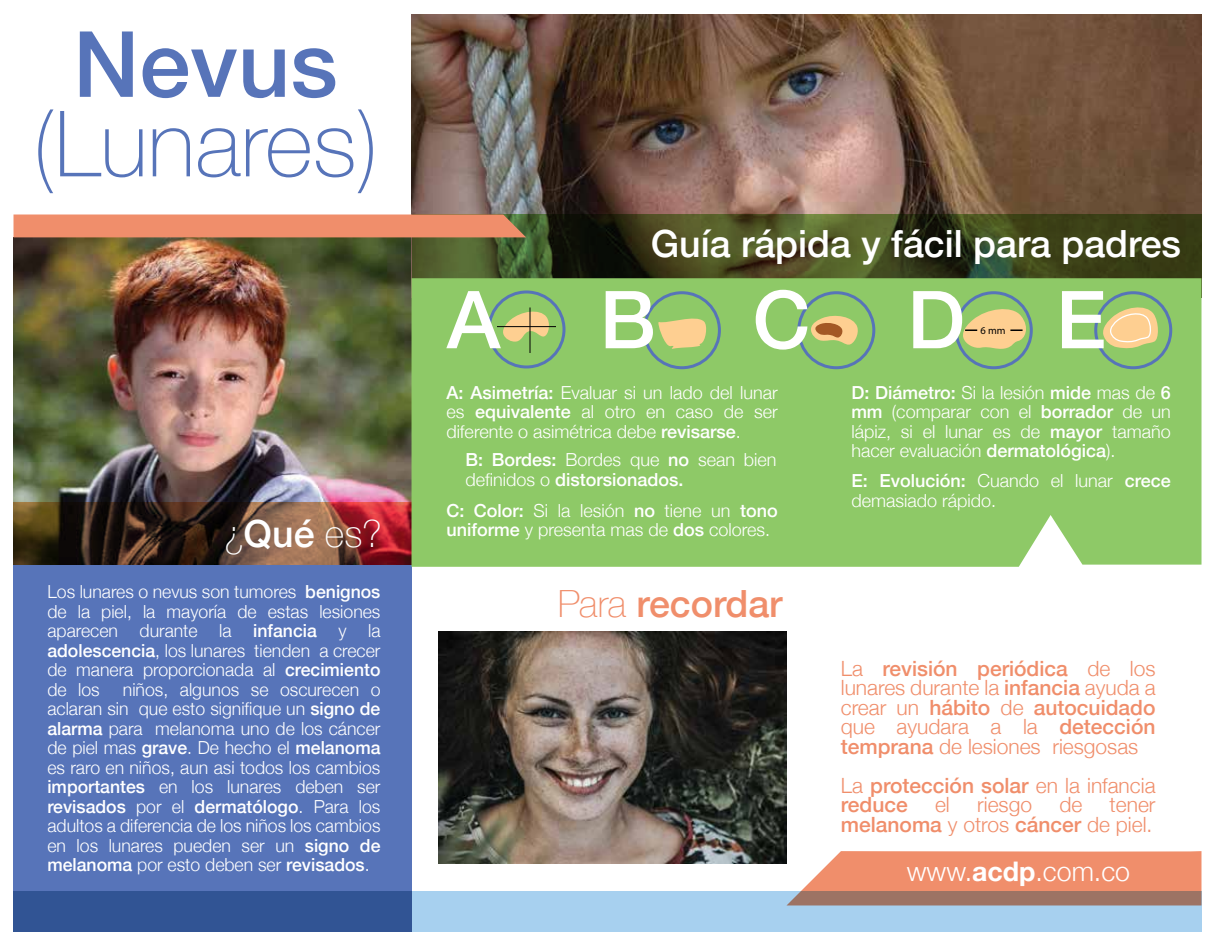
<style>
.page{position:relative;width:1215px;height:945px;background:#fff}
.page>*{position:absolute;margin:0;border:0;box-sizing:border-box;transform-origin:0 0}
.t1{font:100 91.5px "Helvetica Neue";color:#5774b9}
.t2{font:500 91.5px "Helvetica Neue";color:#5774b9}
.t3{font:500 37.5px "Helvetica Neue";color:#fff}
.t4{font:500 37.5px "Helvetica Neue";color:#f08e6b}
.t5{font:100 37.5px "Helvetica Neue";color:#fff}
.t6{font:300 27px "Helvetica Neue";color:#fff}
.t7{font:300 21px/19.5px "Helvetica Neue";color:#f08e6b;text-align:justify}
.t8{font:500 21px/19.5px "Helvetica Neue";color:#f08e6b}
.t9{font:300 18px/19.5px "Helvetica Neue";color:#fff;text-align:justify}
.t10{font:10.5px "Myriad Pro";color:#010101}
.s1{font-weight:500}
.s2{font-weight:100}
.s3{font-weight:300}
.s4{font-weight:700}
</style>
<div class="page">
<img style="left:14px;top:237px;width:398px;height:265px">
<img style="left:412px;top:14px;width:790px;height:201px">
<div style="left:412px;top:891px;width:790px;height:41px;background:#a7d0ef"></div>
<svg style="left:787px;top:851px;width:415px;height:54px;background:#db8f74"></svg>
<svg style="left:14px;top:502px;width:398px;height:63px;background:#5d3428"></svg>
<svg style="left:412px;top:215px;width:790px;height:63px;background:#3d441e"></svg>
<div style="left:14px;top:565px;width:398px;height:328px;background:#5774b9"></div>
<div style="left:14px;top:215px;width:512px;height:22px;background:#f08e6b"></div>
<div style="left:14px;top:891px;width:398px;height:41px;background:#315494"></div>
<div style="left:412px;top:278px;width:790px;height:289px;background:#8ec967"></div>
<img style="left:438px;top:632px;width:348px;height:232px">
<div style="left:488px;top:290px;width:78px;height:78px;border:3px solid #5774b8;border-radius:50%"></div>
<hr style="left:530px;top:307px;width:1px;height:46px;background:#010101">
<hr style="left:497px;top:326px;width:59px;height:1px;background:#010101">
<svg style="left:446px;top:291px;width:105px;height:57px"></svg>
<div style="left:643px;top:291px;width:78px;height:78px;border:3px solid #5774b8;border-radius:50%"></div>
<svg style="left:606px;top:291px;width:102px;height:59px"></svg>
<div style="left:797px;top:291px;width:78px;height:78px;border:3px solid #5774b8;border-radius:50%"></div>
<svg style="left:756px;top:290px;width:104px;height:60px"></svg>
<div style="left:955px;top:291px;width:78px;height:78px;border:3px solid #5774b8;border-radius:50%"></div>
<svg style="left:913px;top:291px;width:117px;height:59px"></svg>
<div style="left:1094px;top:291px;width:78px;height:78px;border:3px solid #5774b8;border-radius:50%"></div>
<svg style="left:1062px;top:291px;width:97px;height:58px"></svg>
<h1 class="t2" style="left:73px;top:-9px;width:266px">Nevus</h1>
<h1 class="t1" style="left:32px;top:74px;width:348px">(Lunares)</h1>
<h2 class="t5" style="left:224px;top:505px;width:159px">¿<span class="s1">Qué</span> es?</h2>
<p class="t9" style="left:47px;top:581px;width:335px">Los lunares o nevus son tumores <span class="s1">benignos </span>de la piel, la mayoría de estas lesiones aparecen durante la <span class="s1">infancia</span> y la <span class="s1">adolescencia</span>, los lunares tienden a crecer de manera proporcionada al <span class="s1">crecimiento </span>de los</p>
<p class="t9" style="left:47px;top:678px;width:335px;text-indent:75px">niños, algunos se oscurecen o aclaran sin que esto signifique un <span class="s1">signo de alarma</span> para melanoma uno de los cáncer de piel mas <span class="s1">grave</span>. De hecho el <span class="s1">melanoma </span>es raro en niños, aun asi todos los cambios <span class="s1">importantes</span> en los lunares deben ser <span class="s1">revisados</span> por el <span class="s1">dermatólogo</span>. Para los adultos a diferencia de los niños los cambios en los lunares pueden ser un <span class="s1">signo de melanoma</span> por esto deben ser <span class="s1">revisados</span>.</p>
<h2 class="t3" style="left:651px;top:214px;width:532px">Guía rápida y fácil para padres</h2>
<p class="t9" style="left:446px;top:381px;width:333px"><span class="s1">A: Asimetría:</span> Evaluar si un lado del lunar es <span class="s1">equivalente</span> al otro en caso de ser diferente o asimétrica debe <span class="s1">revisarse</span>.</p>
<p class="t9" style="left:465px;top:449px;width:313px"><span class="s1">B: Bordes:</span> Bordes que <span class="s1">no</span> sean bien definidos o <span class="s1">distorsionados.</span></p>
<p class="t9" style="left:446px;top:499px;width:333px"><span class="s1">C: Color:</span> Si la lesión <span class="s1">no</span> tiene un <span class="s1">tono uniforme</span> y presenta mas de <span class="s1">dos</span> colores.</p>
<h2 class="t4" style="left:558px;top:574px;width:226px"><span class="s2">Para</span> recordar</h2>
<p class="t10" style="left:980px;top:324px;width:27px">6 mm</p>
<p class="t9" style="left:851px;top:381px;width:321px"><span class="s1">D: Diámetro:</span> Si la lesión <span class="s1">mide</span> mas de <span class="s1">6 mm</span> (comparar con el <span class="s1">borrador</span> de un lápiz, si el lunar es de <span class="s1">mayor</span> tamaño hacer evaluación <span class="s1">dermatológica</span>).</p>
<p class="t9" style="left:851px;top:470px;width:321px"><span class="s1">E: Evolución:</span> Cuando el lunar <span class="s1">crece </span>demasiado rápido.</p>
<p class="t7" style="left:841px;top:657px;width:316px">La <span class="s1">revisión periódica</span> de los lunares durante la <span class="s1">infancia</span> ayuda a crear un <span class="s1">hábito</span> de <span class="s1">autocuidado </span>que ayudara a la <span class="s1">detección temprana</span> de lesiones riesgosas</p>
<p class="t8" style="left:841px;top:774px;width:316px"><span class="s3">La</span> protección solar <span class="s3">en la infancia </span>reduce</p>
<p class="t7" style="left:935px;top:794px;width:16px">el</p>
<p class="t7" style="left:977px;top:794px;width:56px">riesgo</p>
<p class="t7" style="left:1059px;top:794px;width:24px">de</p>
<p class="t7" style="left:841px;top:794px;width:316px;text-align:right">tener<br><span class="s1">melanoma</span> y otros <span class="s1">cáncer</span> de piel.</p>
<h3 class="t6" style="left:907px;top:850px;width:225px">www.<span class="s4">acdp</span>.com.co</h3>
</div>
